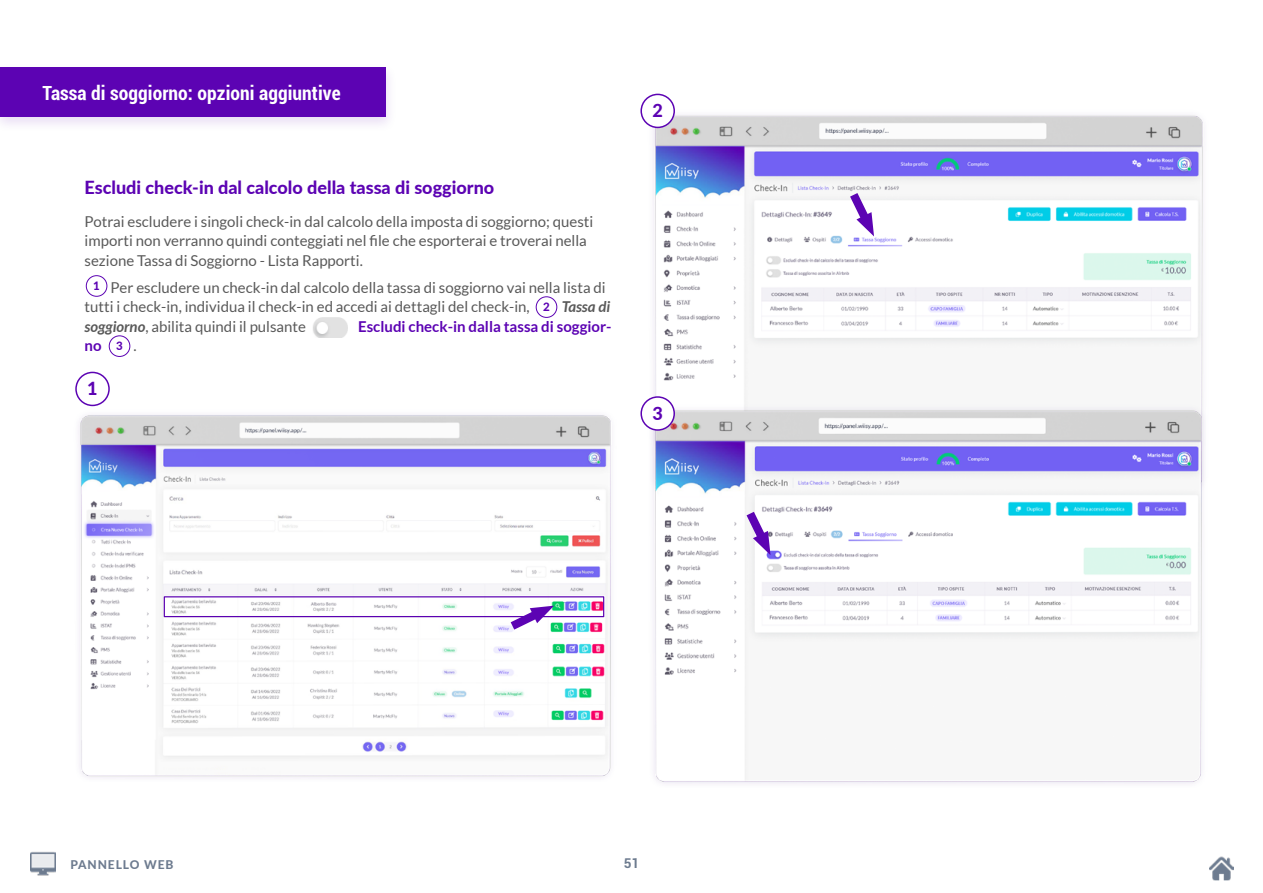
<style>
.page{position:relative;width:1263px;height:893px;background:#fff}
.page>*{position:absolute;margin:0;border:0;box-sizing:border-box;transform-origin:0 0}
.t1{font:700 condensed 19.5px "Roboto";letter-spacing:.005em;color:#fff}
.t2{font:800 18px "Lato";color:#5c03b3}
.t3{font:15px/19.5px "Lato";color:#595959}
.t4{font:700 15px "Lato";color:#5c03b3}
.t5{font:italic 700 15px "Lato";color:#595959}
.t6{font:700 13.5px "Roboto";color:#6d7b8f}
.t7{font:800 12px "Lato";letter-spacing:.075em;color:#6d7b8f}
.t8{font:800 11.55px "Lato";color:#5c03b3}
.s1{font-weight:700;font-style:italic}
</style>
<div class="page">
<img style="left:30px;top:851px;width:26px;height:25px">
<img style="left:1209px;top:856px;width:24px;height:24px">
<img style="left:647px;top:115px;width:556px;height:289px">
<div style="left:0;top:62px;width:397px;height:71px;background:#5b01b1;opacity:.13"></div>
<div style="left:0;top:68px;width:385px;height:49px;background:#5c03b3"></div>
<img style="left:78px;top:415px;width:533px;height:363px">
<div style="left:164px;top:596px;width:440px;height:21px;border:1px solid #5b01b1"></div>
<svg style="left:502px;top:601px;width:52px;height:36px"></svg>
<div style="left:75px;top:372px;width:35px;height:34px;border:2px solid #5c03b3;border-radius:50%"></div>
<div style="left:641px;top:94px;width:33px;height:33px;background:#fff;border-radius:50%"></div>
<div style="left:640px;top:94px;width:35px;height:34px;border:2px solid #5c03b3;border-radius:50%"></div>
<img style="left:313px;top:317px;width:35px;height:20px">
<div style="left:86px;top:275px;width:21px;height:22px;border:1px solid #5c03b3;border-radius:50%"></div>
<img style="left:647px;top:404px;width:558px;height:380px">
<svg style="left:739px;top:503px;width:36px;height:52px"></svg>
<svg style="left:843px;top:184px;width:36px;height:52px"></svg>
<div style="left:641px;top:397px;width:33px;height:33px;background:#fff;border-radius:50%"></div>
<div style="left:640px;top:396px;width:35px;height:35px;border:2px solid #5c03b3;border-radius:50%"></div>
<div style="left:536px;top:296px;width:21px;height:22px;border:1px solid #5c03b3;border-radius:50%"></div>
<div style="left:109px;top:335px;width:21px;height:22px;border:1px solid #5c03b3;border-radius:50%"></div>
<h1 class="t1" style="left:42px;top:79px;width:300px">Tassa di soggiorno: opzioni aggiuntive</h1>
<p class="t2" style="left:85px;top:174px;width:411px">Escludi check-in dal calcolo della tassa di soggiorno</p>
<p class="t3" style="left:85px;top:212px;width:510px">Potrai escludere i singoli check-in dal calcolo della imposta di soggiorno; questi importi non verranno quindi conteggiati nel file che esporterai e troverai nella sezione Tassa di Soggiorno - Lista Rapporti.</p>
<p class="t3" style="left:85px;top:278px;width:523px;text-indent:26px">Per escludere un check-in dal calcolo della tassa di soggiorno vai nella lista di tutti i check-in, individua il check-in ed accedi ai dettagli del check-in,</p>
<p class="t8" style="left:93px;top:277px;width:8px">1</p>
<p class="t5" style="left:562px;top:298px;width:50px">Tassa di</p>
<p class="t8" style="left:543px;top:298px;width:8px">2</p>
<p class="t3" style="left:85px;top:317px;width:223px"><span class="s1">soggiorno</span>, abilita quindi il pulsante</p>
<p class="t4" style="left:358px;top:318px;width:255px">Escludi check-in dalla tassa di soggior-</p>
<p class="t4" style="left:85px;top:337px;width:19px">no</p>
<p class="t3" style="left:133px;top:336px;width:5px">.</p>
<p class="t8" style="left:116px;top:337px;width:8px">3</p>
<p class="t2" style="left:87px;top:375px;width:12px">1</p>
<p class="t2" style="left:652px;top:97px;width:12px">2</p>
<p class="t2" style="left:652px;top:400px;width:12px">3</p>
<p class="t7" style="left:70px;top:855px;width:105px">PANNELLO WEB</p>
<p class="t6" style="left:624px;top:854px;width:17px">51</p>
</div>
